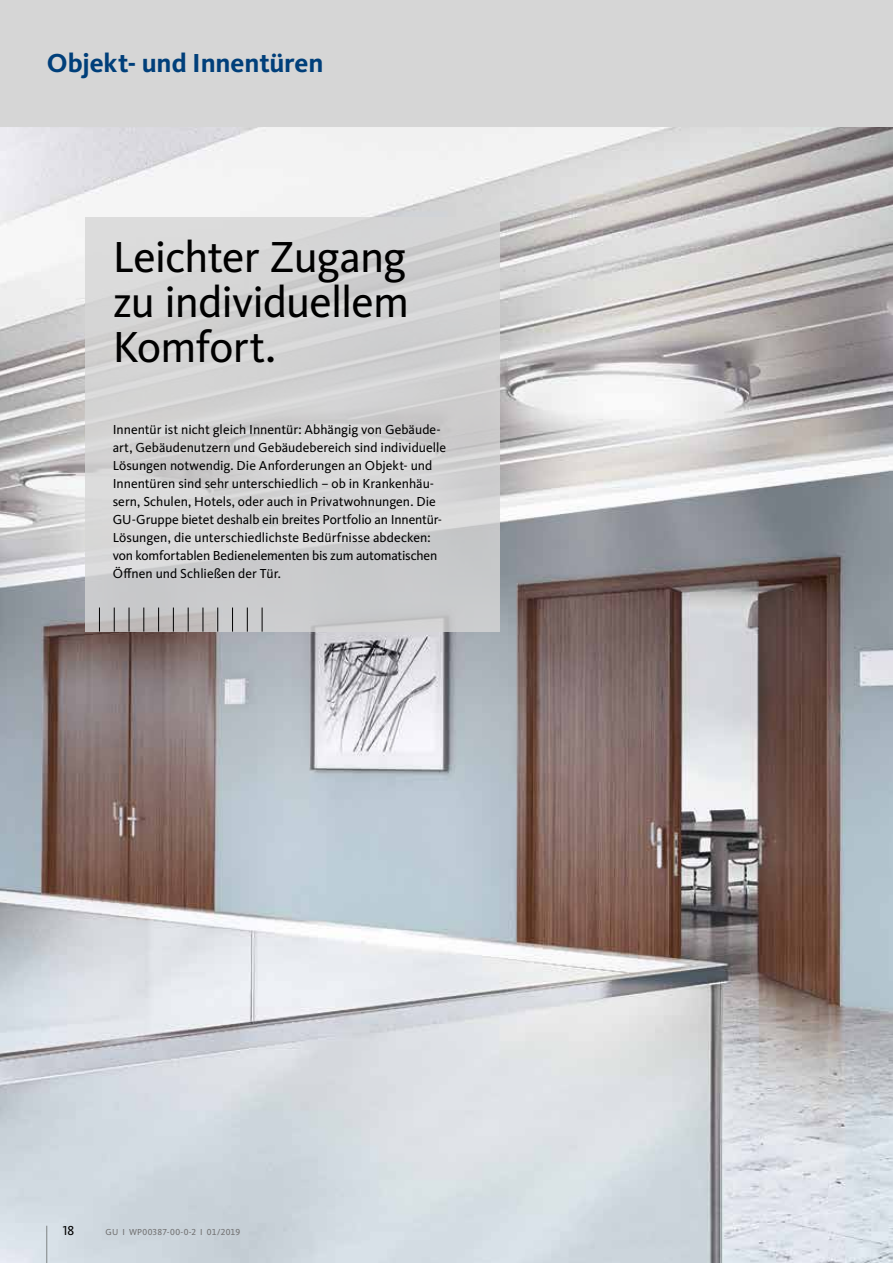
<style>
.page{position:relative;width:893px;height:1263px;background:#fff}
.page>*{position:absolute;margin:0;border:0;box-sizing:border-box;transform-origin:0 0}
.t1{font:45px/45px "Kievit Pro";letter-spacing:-.02em;color:#000;text-align:justify}
.t2{font:700 27px "Kievit Pro";letter-spacing:-.005em;color:#003f7a}
.t3{font:13.5px/18px "Kievit Pro";color:#000}
.t4{font:9px "Kievit Pro";color:#706f6f}
</style>
<div class="page">
<div style="left:0;top:0;width:893px;height:128px;background:#d6d6d6"></div>
<img style="left:0;top:128px;width:893px;height:1135px">
<div style="left:85px;top:218px;width:414px;height:414px;background:#d6d6d6"></div>
<svg style="left:262px;top:607px;width:1px;height:25px"></svg>
<svg style="left:247px;top:607px;width:1px;height:25px"></svg>
<svg style="left:232px;top:607px;width:1px;height:25px"></svg>
<svg style="left:217px;top:607px;width:1px;height:25px"></svg>
<svg style="left:203px;top:607px;width:1px;height:25px"></svg>
<svg style="left:188px;top:607px;width:1px;height:25px"></svg>
<svg style="left:173px;top:607px;width:1px;height:25px"></svg>
<svg style="left:158px;top:607px;width:1px;height:25px"></svg>
<svg style="left:143px;top:607px;width:1px;height:25px"></svg>
<svg style="left:129px;top:607px;width:1px;height:25px"></svg>
<svg style="left:114px;top:607px;width:1px;height:25px"></svg>
<svg style="left:99px;top:607px;width:1px;height:25px"></svg>
<hr style="left:47px;top:1226px;width:1px;height:37px;background:#7d8282">
<h2 class="t2" style="left:47px;top:46px;width:278px">Objekt- und Innentüren</h2>
<h1 class="t1" style="left:113px;top:234px;width:298px">Leichter Zugang zu individuellem Komfort.</h1>
<p class="t3" style="left:113px;top:420px;width:335px">Innentür ist nicht gleich Innentür: Abhängig von Gebäude&shy;art, Gebäudenutzern und Gebäudebereich sind individuelle Lösungen notwendig. Die Anforderungen an Objekt- und Innentüren sind sehr unterschiedlich – ob in Krankenhäu&shy;sern, Schulen, Hotels, oder auch in Privatwohnungen. Die GU-Gruppe bietet deshalb ein breites Portfolio an Innentür-Lösungen, die unterschiedlichste Bedürfnisse abdecken: von komfortablen Bedienelementen bis zum automatischen Öffnen und Schließen der Tür.</p>
<p class="t3" style="left:63px;top:1222px;width:13px">18</p>
<p class="t4" style="left:105px;top:1226px;width:136px">GU І WP00387-00-0-2 І 01/2019</p>
</div>
